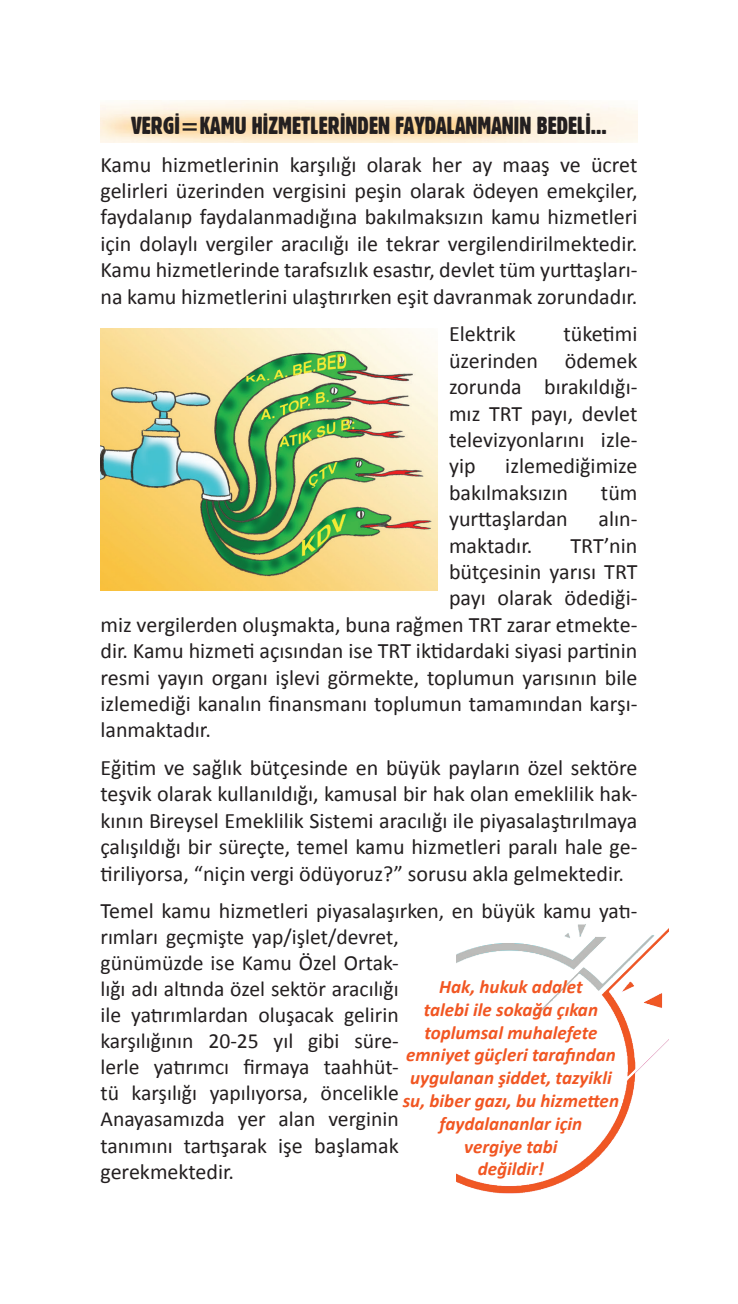
<style>
.page{position:relative;width:738px;height:1304px;background:#fff}
.page>*{position:absolute;margin:0;border:0;box-sizing:border-box;transform-origin:0 0}
.t1{font:24px "Gothic 821 Condensed BT";color:#231f20}
.t2{font:22px/26.4px "Calibri";color:#231f20;text-align:justify}
.t3{font:21.6px/26px "Calibri";color:#231f20}
.t4{font:italic 700 19px/22.8px "Calibri";color:#f15622;text-align:center}
.s1{font-size:22px}
</style>
<div class="page">
<img style="left:100px;top:329px;width:337px;height:261px">
<img style="left:456px;top:924px;width:211px;height:270px">
<p class="t1" style="left:131px;top:111px;width:477px">VERGİ=KAMU HİZMETLERİNDEN FAYDALANMANIN BEDELİ...</p>
<p class="t2" style="left:100px;top:151px;width:538px">Kamu hizmetlerinin karşılığı olarak her ay maaş ve ücret gelirleri üzerinden vergisini peşin olarak ödeyen emekçiler, faydalanıp faydalanmadığına bakılmaksızın kamu hizmetleri için dolaylı vergiler aracılığı ile tekrar vergilendirilmektedir.<br>Kamu hizmetlerinde tarafsızlık esastır, devlet tüm yurttaşları&shy;na kamu hizmetlerini ulaştırırken eşit davranmak zorundadır.</p>
<p class="t2" style="left:448px;top:321px;width:68px">Elektrik</p>
<p class="t2" style="left:448px;top:321px;width:190px;text-indent:114px">tüketimi üzerinden ödemek zorunda bırakıldığı&shy;mız TRT payı, devlet televizyonlarını izle&shy;yip</p>
<p class="t2" style="left:448px;top:453px;width:190px;text-indent:56px">izlemediğimize bakılmaksızın</p>
<p class="t2" style="left:600px;top:479px;width:38px">tüm</p>
<p class="t2" style="left:448px;top:506px;width:120px">yurttaşlardan</p>
<p class="t2" style="left:598px;top:506px;width:40px">alın-</p>
<p class="t2" style="left:448px;top:532px;width:85px">maktadır.</p>
<p class="t2" style="left:570px;top:532px;width:68px">TRT’nin</p>
<p class="t2" style="left:448px;top:558px;width:190px">bütçesinin yarısı TRT</p>
<p class="t2" style="left:448px;top:585px;width:190px">payı olarak ödediği-</p>
<p class="t2" style="left:100px;top:611px;width:538px">miz vergilerden oluşmakta, buna rağmen TRT zarar etmekte-</p>
<p class="t2" style="left:100px;top:638px;width:538px">dir. Kamu hizmeti açısından ise TRT iktidardaki siyasi partinin</p>
<p class="t2" style="left:100px;top:664px;width:538px">resmi yayın organı işlevi görmekte, toplumun yarısının bile</p>
<p class="t2" style="left:100px;top:690px;width:538px">izlemediği kanalın finansmanı toplumun tamamından karşı-</p>
<p class="t2" style="left:100px;top:717px;width:112px">lanmaktadır.</p>
<p class="t2" style="left:100px;top:755px;width:538px">Eğitim ve sağlık bütçesinde en büyük payların özel sektöre teşvik olarak kullanıldığı, kamusal bir hak olan emeklilik hak&shy;kının Bireysel Emeklilik Sistemi aracılığı ile piyasalaştırılmaya çalışıldığı bir süreçte, temel kamu hizmetleri paralı hale ge&shy;tiriliyorsa, “niçin vergi ödüyoruz?” sorusu akla gelmektedir.</p>
<p class="t3" style="left:100px;top:898px;width:538px"><span class="s1">Temel kamu hizmetle</span>ri piyasalaşırken, en büyük kamu yatı&shy;rımları geçmişte yap/işlet/devret,<br>günümüzde ise Kamu Özel Ortak-<br>lığı adı altında özel sektör aracılığı<br>ile yatırımlardan oluşacak gelirin<br>karşılığının 20-25 yıl gibi süre-<br>lerle yatırımcı firmaya taahhüt-<br>tü karşılığı yapılıyorsa, öncelikle<br>Anayasamızda yer alan verginin<br>tanımını tartışarak <span class="s1">işe başlamak</span></p>
<p class="t2" style="left:100px;top:1159px;width:135px">gerekmektedir.</p>
<p class="t4" style="left:402px;top:975px;width:217px">Hak, hukuk adalet<br>talebi ile sokağa çıkan toplumsal muhalefete emniyet güçleri tarafından uygulanan şiddet, tazyikli su, biber gazı, bu hizmetten faydalananlar için<br>vergiye tabi<br>değildir!</p>
</div>
